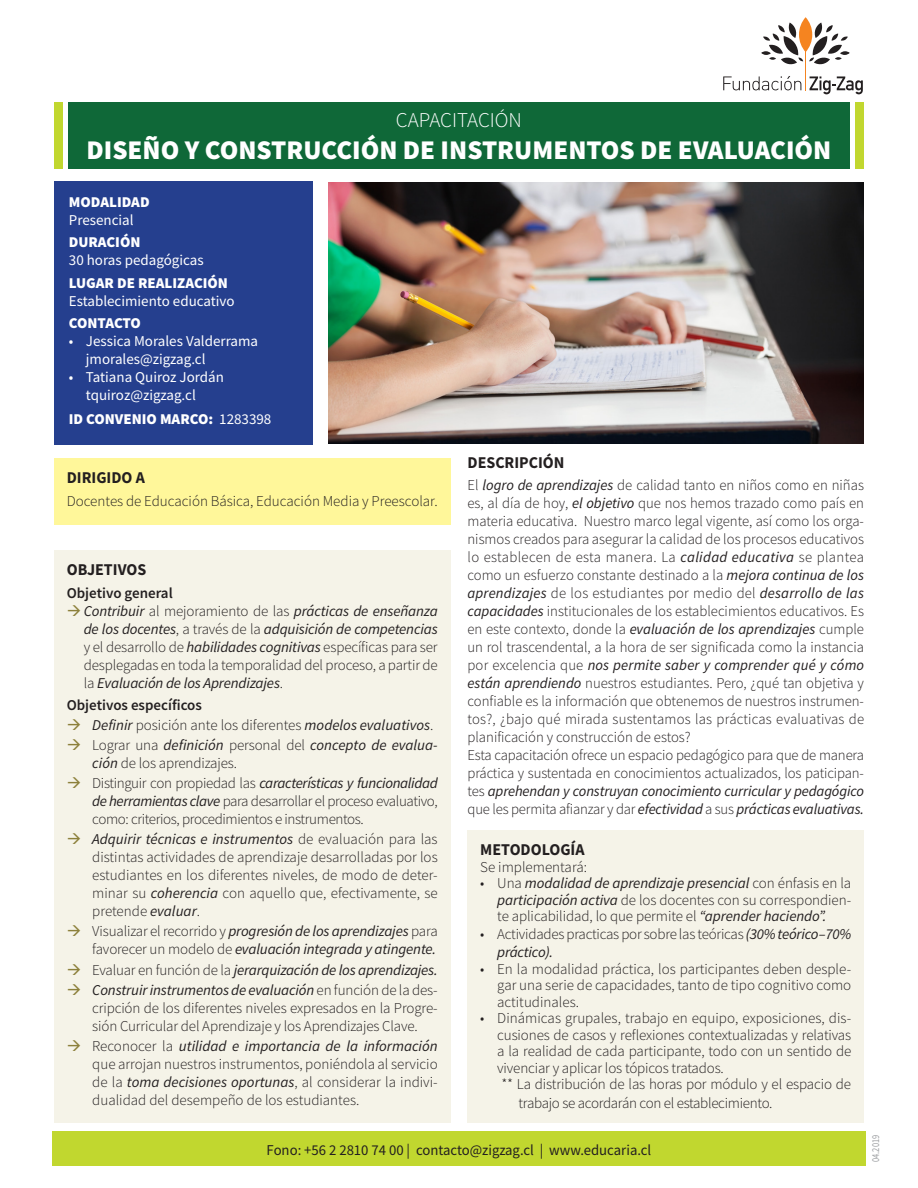
<style>
.page{position:relative;width:918px;height:1188px;background:#fff}
.page>*{position:absolute;margin:0;border:0;box-sizing:border-box;transform-origin:0 0}
.t1{font:900 27px "Source Sans Pro";color:#fff}
.t2{font:300 21px "Source Sans Pro";color:#fff}
.t3{font:700 16.5px "Source Sans Pro";color:#231f20}
.t4{font:300 15px/18px "Source Sans Pro";letter-spacing:-.01em;color:#231f20;text-align:justify}
.t5{font:italic 15px/18px "Source Sans Pro";letter-spacing:-.01em;color:#231f20;text-align:right}
.t6{font:15px "Source Sans Pro";color:#fff}
.t7{font:900 15px "Source Sans Pro";color:#fff}
.t8{font:15px "Source Sans Pro";color:#231f20}
.t9{font:600 15px "Source Sans Pro";color:#231f20}
.t10{font:10.5px "Source Sans Pro";color:#9d9fa2;scale:.8 1}
.s1{font-weight:400}
.s2{color:#8c803b}
.s3{font-weight:400;font-style:italic}
.s4{font-weight:300;font-style:normal}
</style>
<div class="page">
<hr style="left:805px;top:51px;width:1px;height:39px;background:#f58420">
<div style="left:799px;top:17px;width:13px;height:35px;background:#f58420;border-radius:50%"></div>
<svg style="left:809px;top:23px;width:39px;height:42px"></svg>
<svg style="left:763px;top:23px;width:40px;height:42px"></svg>
<svg style="left:723px;top:76px;width:78px;height:14px"></svg>
<svg style="left:810px;top:76px;width:53px;height:18px"></svg>
<div style="left:53px;top:1131px;width:813px;height:34px;background:#c1d72f"></div>
<div style="left:54px;top:181px;width:259px;height:263px;background:#253f8e"></div>
<div style="left:54px;top:458px;width:396px;height:66px;background:#fff79a"></div>
<div style="left:68px;top:102px;width:782px;height:66px;background:#0f6838"></div>
<div style="left:54px;top:102px;width:9px;height:66px;background:#c1d72f"></div>
<div style="left:855px;top:102px;width:9px;height:66px;background:#c1d72f"></div>
<div style="left:54px;top:550px;width:396px;height:573px;background:#f5f3e8"></div>
<img style="left:328px;top:183px;width:536px;height:261px">
<div style="left:468px;top:830px;width:396px;height:293px;background:#f5f3e8"></div>
<p class="t2" style="left:396px;top:107px;width:128px">CAPACITACIÓN</p>
<p class="t1" style="left:87px;top:132px;width:746px">DISEÑO Y CONSTRUCCIÓN DE INSTRUMENTOS DE EVALUACIÓN</p>
<p class="t7" style="left:69px;top:192px;width:82px">MODALIDAD</p>
<p class="t6" style="left:69px;top:211px;width:66px">Presencial</p>
<p class="t7" style="left:69px;top:232px;width:73px">DURACIÓN</p>
<p class="t6" style="left:69px;top:251px;width:136px">30 horas pedagógicas</p>
<p class="t7" style="left:69px;top:272px;width:161px">LUGAR DE REALIZACIÓN</p>
<p class="t6" style="left:69px;top:291px;width:167px">Establecimiento educativo</p>
<p class="t7" style="left:69px;top:312px;width:74px">CONTACTO</p>
<p class="t6" style="left:69px;top:331px;width:191px">• Jessica Morales Valderrama</p>
<p class="t6" style="left:86px;top:349px;width:121px">jmorales@zigzag.cl</p>
<p class="t6" style="left:69px;top:367px;width:157px">• Tatiana Quiroz Jordán</p>
<p class="t6" style="left:86px;top:385px;width:112px">tquiroz@zigzag.cl</p>
<p class="t7" style="left:69px;top:409px;width:204px">ID CONVENIO MARCO: <span class="s1">1283398</span></p>
<p class="t3" style="left:67px;top:467px;width:80px">DIRIGIDO A</p>
<p class="t4" style="left:67px;top:492px;width:373px">Docentes de Educación Básica, Educación Media y Preescolar.</p>
<p class="t3" style="left:67px;top:559px;width:81px">OBJETIVOS</p>
<p class="t9" style="left:67px;top:583px;width:108px">Objetivo general</p>
<p class="t4" style="left:84px;top:602px;width:355px;text-indent:-17px"><span class="s2">→</span> <span class="s3">Contribuir</span> al mejoramiento de las <span class="s3">prácticas de enseñanza de los docentes</span>, a través de la <span class="s3">adquisición de competencias </span>y el desarrollo de <span class="s3">habilidades cognitivas</span> específicas para ser desplegadas en toda la temporalidad del proceso, a partir de la <span class="s3">Evaluación de los Aprendizajes</span>.</p>
<p class="t9" style="left:67px;top:695px;width:137px">Objetivos específicos</p>
<p class="t4" style="left:67px;top:716px;width:368px"><span class="s2">→</span> <span class="s3">Definir</span> posición ante los diferentes <span class="s3">modelos evaluativos</span>.</p>
<p class="t4" style="left:92px;top:736px;width:347px;text-indent:-26px"><span class="s2">→</span> Lograr una <span class="s3">definición</span> personal del <span class="s3">concepto de evalua&shy;ción</span> de los aprendizajes.</p>
<p class="t4" style="left:92px;top:774px;width:347px;text-indent:-26px"><span class="s2">→</span> Distinguir con propiedad las <span class="s3">características y funcionalidad de herramientas clave</span> para desarrollar el proceso evaluativo, como: criterios, procedimientos e instrumentos.</p>
<p class="t4" style="left:92px;top:830px;width:347px;text-indent:-26px"><span class="s2">→</span> <span class="s3">Adquirir técnicas e instrumentos</span> de evaluación para las distintas actividades de aprendizaje desarrolladas por los estudiantes en los diferentes niveles, de modo de deter&shy;minar su <span class="s3">coherencia</span> con aquello que, efectivamente, se pretende <span class="s3">evaluar</span>.</p>
<p class="t5" style="left:67px;top:922px;width:372px"><span class="s2">→</span> <span class="s4">Visualizar el recorrido y</span> progresión de los aprendizajes <span class="s4">para favorecer un modelo de</span> evaluación integrada y atingente.</p>
<p class="t5" style="left:67px;top:960px;width:372px"><span class="s2">→</span> <span class="s4">Evaluar en función de la</span> jerarquización de los aprendizajes.</p>
<p class="t4" style="left:92px;top:981px;width:347px;text-indent:-26px"><span class="s2">→</span> <span class="s3">Construir instrumentos de evaluación</span> en función de la des&shy;cripción de los diferentes niveles expresados en la Progre&shy;sión Curricular del Aprendizaje y los Aprendizajes Clave.</p>
<p class="t4" style="left:92px;top:1037px;width:347px;text-indent:-26px"><span class="s2">→</span> Reconocer la <span class="s3">utilidad e importancia de la información </span>que arrojan nuestros instrumentos, poniéndola al servicio de la <span class="s3">toma decisiones oportunas</span>, al considerar la indivi&shy;dualidad del desempeño de los estudiantes.</p>
<p class="t3" style="left:468px;top:451px;width:99px">DESCRIPCIÓN</p>
<p class="t4" style="left:468px;top:476px;width:398px">El <span class="s3">logro de aprendizajes</span> de calidad tanto en niños como en niñas es, al día de hoy, <span class="s3">el objetivo</span> que nos hemos trazado como país en materia educativa. Nuestro marco legal vigente, así como los orga&shy;nismos creados para asegurar la calidad de los procesos educativos lo establecen de esta manera. La <span class="s3">calidad educativa</span> se plantea como un esfuerzo constante destinado a la <span class="s3">mejora continua de los aprendizajes</span> de los estudiantes por medio del <span class="s3">desarrollo de las capacidades</span> institucionales de los establecimientos educativos. Es en este contexto, donde la <span class="s3">evaluación de los aprendizajes</span> cumple un rol trascendental, a la hora de ser significada como la instancia por excelencia que <span class="s3">nos permite saber y comprender qué y cómo están aprendiendo</span> nuestros estudiantes. Pero, ¿qué tan objetiva y confiable es la información que obtenemos de nuestros instrumen&shy;tos?, ¿bajo qué mirada sustentamos las prácticas evaluativas de planificación y construcción de estos?</p>
<p class="t4" style="left:468px;top:746px;width:398px">Esta capacitación ofrece un espacio pedagógico para que de manera práctica y sustentada en conocimientos actualizados, los paticipan&shy;tes <span class="s3">aprehendan y construyan conocimiento curricular y pedagógico </span>que les permita afianzar y dar <span class="s3">efectividad</span> a sus <span class="s3">prácticas evaluativas.</span></p>
<p class="t3" style="left:480px;top:839px;width:106px">METODOLOGÍA</p>
<p class="t4" style="left:480px;top:858px;width:108px">Se implementará:</p>
<p class="t4" style="left:497px;top:875px;width:355px;line-height:16.5px;text-indent:-17px">• Una <span class="s3">modalidad de aprendizaje presencial</span> con énfasis en la <span class="s3">participación activa</span> de los docentes con su correspondien&shy;te aplicabilidad, lo que permite el <span class="s3">“aprender haciendo”.</span></p>
<p class="t4" style="left:497px;top:925px;width:355px;text-indent:-17px">• Actividades practicas por sobre las teóricas <span class="s3">(30% teórico–70% práctico).</span></p>
<p class="t4" style="left:497px;top:961px;width:355px;line-height:16.5px;text-indent:-17px">• En la modalidad práctica, los participantes deben desple&shy;gar una serie de capacidades, tanto de tipo cognitivo como actitudinales.</p>
<p class="t4" style="left:497px;top:1010px;width:356px;line-height:16.5px;text-indent:-17px">• Dinámicas grupales, trabajo en equipo, exposiciones, dis&shy;cusiones de casos y reflexiones contextualizadas y relativas a la realidad de cada participante, todo con un sentido de vivenciar y aplicar los tópicos tratados.</p>
<p class="t4" style="left:519px;top:1075px;width:334px;line-height:18.6px;text-indent:-17px">** La distribución de las horas por módulo y el espacio de trabajo se acordarán con el establecimiento.</p>
<p class="t8" style="left:267px;top:1141px;width:386px">Fono: +56 2 2810 74 00 | contacto@zigzag.cl | www.educaria.cl</p>
<p class="t10" style="left:869px;top:1162px;width:35px;rotate:-90deg">04.2019</p>
</div>
